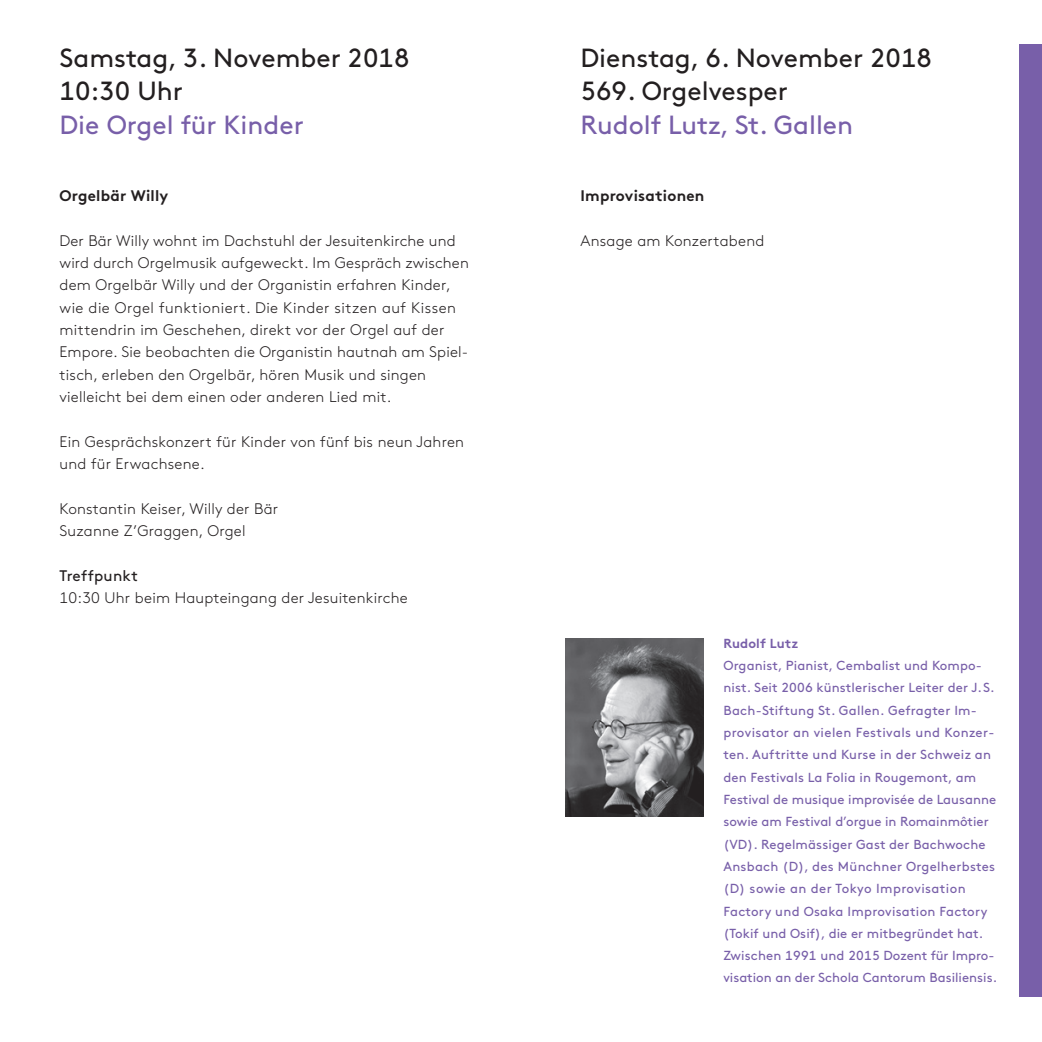
<style>
.page{position:relative;width:1042px;height:1042px;background:#fff}
.page>*{position:absolute;margin:0;border:0;box-sizing:border-box;transform-origin:0 0}
.t1{font:26.25px/33.4px "Brown Pro";color:#231f20}
.t2{font:26.25px "Brown Pro";color:#785fa9}
.t3{font:300 15.4px/22.4px "Brown Pro";letter-spacing:.015em;color:#231f20}
.t4{font:700 15.4px "Brown Pro";letter-spacing:.015em;color:#231f20}
.t5{font:15.4px "Brown Pro";letter-spacing:.015em;color:#231f20}
.t6{font:13.12px/22.4px "Brown Pro";letter-spacing:.01em;color:#785fa9}
.t7{font:700 13.12px "Brown Pro";letter-spacing:.01em;color:#785fa9}
</style>
<div class="page">
<div style="left:1019px;top:45px;width:23px;height:952px;background:#785fa9"></div>
<img style="left:566px;top:638px;width:137px;height:179px">
<h1 class="t1" style="left:60px;top:39px;width:351px">Samstag, 3. November 2018<br>10:30 Uhr</h1>
<h1 class="t2" style="left:60px;top:105px;width:246px">Die Orgel für Kinder</h1>
<p class="t4" style="left:60px;top:183px;width:110px">Orgelbär Willy</p>
<p class="t3" style="left:60px;top:228px;width:411px">Der Bär Willy wohnt im Dachstuhl der Jesuitenkirche und wird durch Orgelmusik aufgeweckt. Im Gespräch zwischen dem Orgelbär Willy und der Organistin erfahren Kinder, wie die Orgel funktioniert. Die Kinder sitzen auf Kissen mittendrin im Geschehen, direkt vor der Orgel auf der Empore. Sie beobachten die Organistin hautnah am Spiel&shy;tisch, erleben den Orgelbär, hören Musik und singen vielleicht bei dem einen oder anderen Lied mit.</p>
<p class="t3" style="left:60px;top:429px;width:406px">Ein Gesprächskonzert für Kinder von fünf bis neun Jahren und für Erwachsene.</p>
<p class="t3" style="left:60px;top:496px;width:220px">Konstantin Keiser, Willy der Bär<br>Suzanne Z’Graggen, Orgel</p>
<p class="t5" style="left:60px;top:563px;width:80px">Treffpunkt</p>
<p class="t3" style="left:60px;top:585px;width:350px">10:30 Uhr beim Haupteingang der Jesuitenkirche</p>
<h1 class="t1" style="left:580px;top:39px;width:353px">Dienstag, 6. November 2018<br>569. Orgelvesper</h1>
<h1 class="t2" style="left:580px;top:105px;width:274px">Rudolf Lutz, St. Gallen</h1>
<p class="t4" style="left:580px;top:183px;width:125px">Improvisationen</p>
<p class="t3" style="left:580px;top:228px;width:185px">Ansage am Konzertabend</p>
<p class="t7" style="left:723px;top:632px;width:77px">Rudolf Lutz</p>
<p class="t6" style="left:723px;top:653px;width:275px">Organist, Pianist, Cembalist und Kompo&shy;nist. Seit 2006 künstlerischer Leiter der J.S.<br>Bach-Stiftung St. Gallen. Gefragter Im&shy;provisator an vielen Festivals und Konzer&shy;ten. Auftritte und Kurse in der Schweiz an den Festivals La Folia in Rougemont, am Festival de musique improvisée de Lausanne sowie am Festival d’orgue in Romainmôtier (VD). Regelmässiger Gast der Bachwoche Ansbach (D), des Münchner Orgelherbstes (D) sowie an der Tokyo Improvisation Factory und Osaka Improvisation Factory (Tokif und Osif), die er mitbegründet hat.<br>Zwischen 1991 und 2015 Dozent für Impro&shy;visation an der Schola Cantorum Basiliensis.</p>
</div>
